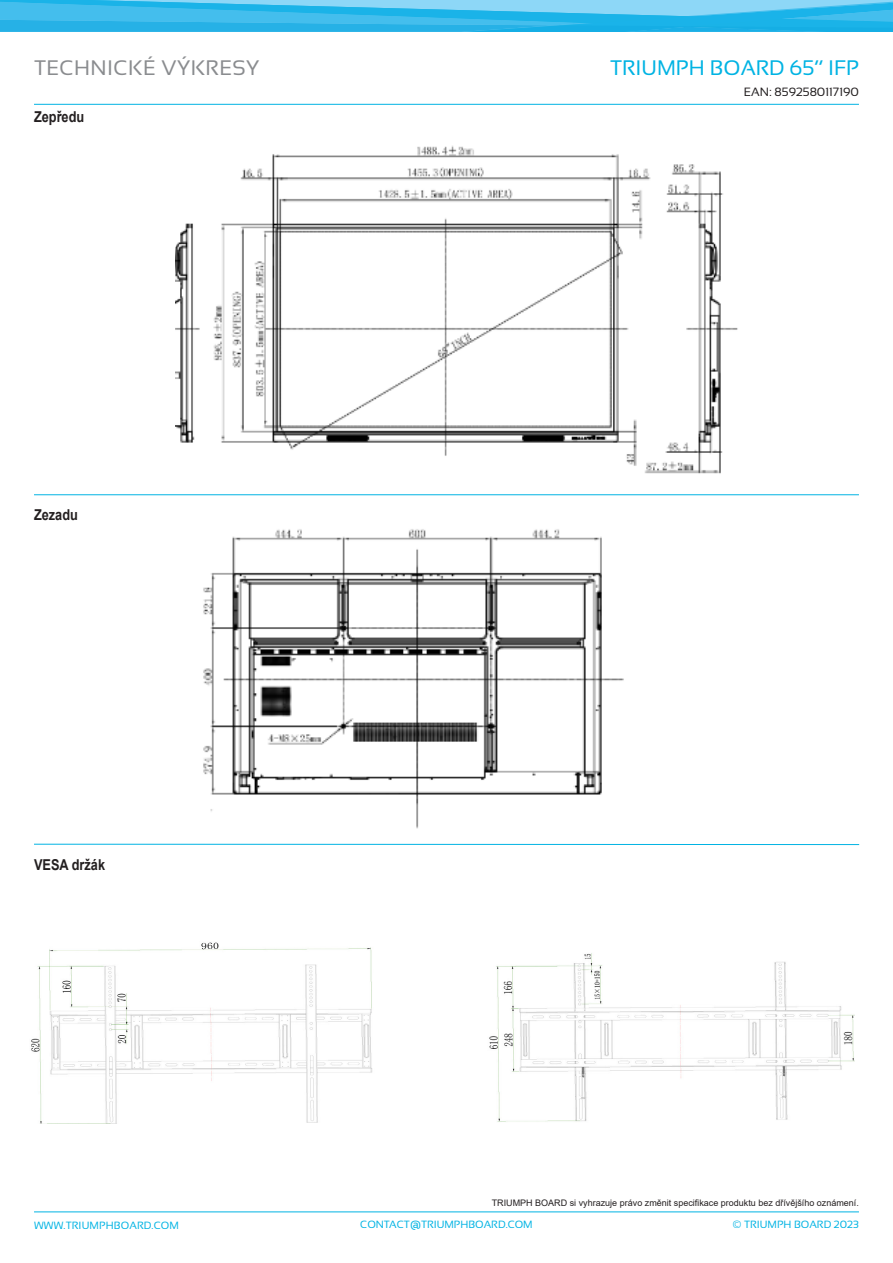
<style>
.page{position:relative;width:893px;height:1263px;background:#fff}
.page>*{position:absolute;margin:0;border:0;box-sizing:border-box;transform-origin:0 0}
.SubHeadline_02_Blue{font:21px "Sansation";color:#00b3e3}
.SubHeadline_02_Grey{font:21px "Sansation";letter-spacing:.02em;color:#8a8c8f}
.Body_Header_01_Black{font:700 15px "Arial";color:#231f20;scale:.85 1}
.t1{font:12px "Sansation";color:#231f20}
.t2{font:10.5px "Sansation";color:#00b3e3}
.t3{font:9px "Arial";color:#231f20}
</style>
<div class="page">
<hr style="left:34px;top:1211px;width:825px;height:1px;background:#00b3e3">
<hr style="left:34px;top:104px;width:825px;height:1px;background:#00b3e3">
<hr style="left:34px;top:494px;width:825px;height:1px;background:#00b3e3">
<hr style="left:34px;top:844px;width:825px;height:1px;background:#00b3e3">
<img style="left:31px;top:942px;width:824px;height:182px">
<img style="left:203px;top:529px;width:421px;height:300px">
<img style="left:176px;top:145px;width:562px;height:329px">
<svg style="left:0;top:0;width:893px;height:32px;background:#41bdec"></svg>
<p class="SubHeadline_02_Grey" style="left:34px;top:56px;width:227px">TECHNICKÉ VÝKRESY</p>
<p class="Body_Header_01_Black" style="left:34px;top:106px;width:61px">Zepředu</p>
<p class="Body_Header_01_Black" style="left:34px;top:504px;width:53px">Zezadu</p>
<p class="Body_Header_01_Black" style="left:34px;top:854px;width:85px">VESA držák</p>
<p class="SubHeadline_02_Blue" style="left:610px;top:56px;width:250px">TRIUMPH BOARD 65‘‘ IFP</p>
<p class="t1" style="left:744px;top:85px;width:116px">EAN: 8592580117190</p>
<p class="t3" style="left:492px;top:1196px;width:369px">TRIUMPH BOARD si vyhrazuje právo změnit specifikace produktu bez dřívějšího oznámení.</p>
<p class="t2" style="left:34px;top:1220px;width:146px">WWW.TRIUMPHBOARD.COM</p>
<p class="t2" style="left:360px;top:1218px;width:174px">CONTACT@TRIUMPHBOARD.COM</p>
<p class="t2" style="left:732px;top:1218px;width:128px">© TRIUMPH BOARD 2023</p>
</div>
